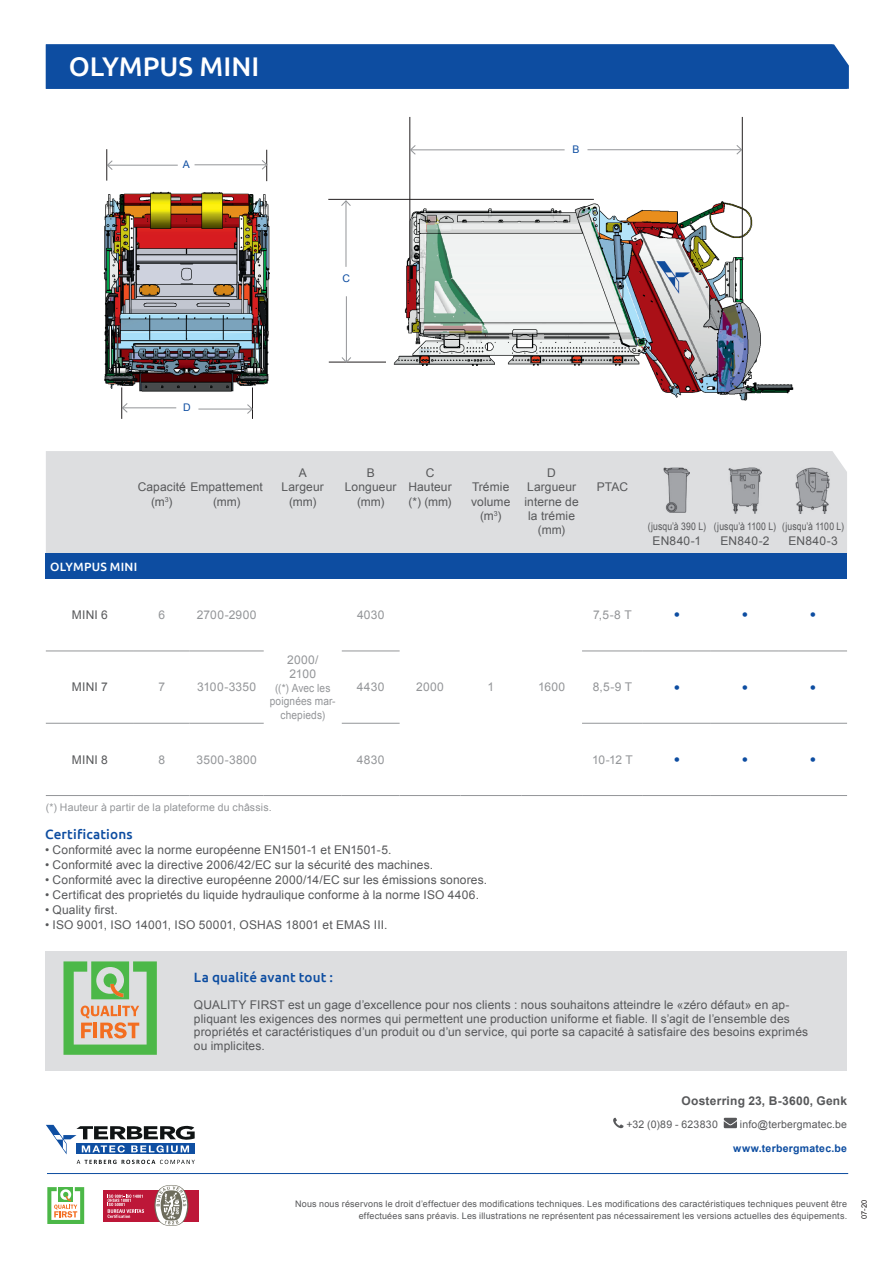
<style>
.page{position:relative;width:893px;height:1263px;background:#fff}
.page>*{position:absolute;margin:0;border:0;box-sizing:border-box;transform-origin:0 0}
.t1{font:500 27px "Ubuntu";letter-spacing:.005em;color:#fff}
.t2{font:18px "Arial";color:#0d4da1}
.t3{font:500 13.5px "Ubuntu";letter-spacing:.01em;color:#0d4da1}
.t4{font:12px/14.4px "Arial";letter-spacing:.01em;color:#57585a;text-align:center}
.t5{font:12px/14.4px "Arial";letter-spacing:.025em;color:#939598}
.t6{font:700 12px "Arial";letter-spacing:.02em;color:#57585a}
.t7{font:500 12px "Ubuntu";letter-spacing:.025em;color:#fff}
.t8{font:11.25px/13.5px "Arial";letter-spacing:.015em;color:#939598;text-align:center;scale:.9 1}
.t9{font:10.5px "Arial";letter-spacing:.015em;color:#939598}
.t10{font:10.5px "Arial";letter-spacing:.015em;color:#57585a;scale:.82 1}
.t11{font:10.5px "Arial";letter-spacing:.015em;color:#57585a}
.t12{font:700 10.5px "Arial";letter-spacing:.025em;color:#0d4da1}
.t13{font:10.5px "Arial";color:#0d4da1}
.t14{font:9px/12px "Arial";letter-spacing:.02em;color:#57585a;text-align:right}
.t15{font:7.5px "Arial";color:#231f20}
</style>
<div class="page">
<hr style="left:329px;top:362px;width:58px;height:1px;background:#231f20">
<hr style="left:346px;top:201px;width:1px;height:66px;background:#939598">
<svg style="left:341px;top:200px;width:10px;height:6px"></svg>
<hr style="left:346px;top:296px;width:1px;height:66px;background:#939598">
<svg style="left:341px;top:357px;width:10px;height:6px"></svg>
<img style="left:103px;top:191px;width:167px;height:205px">
<img style="left:386px;top:188px;width:408px;height:213px">
<hr style="left:121px;top:387px;width:1px;height:32px;background:#231f20">
<hr style="left:252px;top:387px;width:1px;height:32px;background:#231f20">
<hr style="left:122px;top:408px;width:54px;height:1px;background:#939598">
<svg style="left:122px;top:403px;width:6px;height:10px"></svg>
<hr style="left:198px;top:409px;width:54px;height:1px;background:#939598">
<svg style="left:247px;top:404px;width:6px;height:10px"></svg>
<hr style="left:106px;top:149px;width:1px;height:32px;background:#231f20">
<hr style="left:266px;top:150px;width:1px;height:31px;background:#231f20">
<hr style="left:195px;top:165px;width:72px;height:1px;background:#939598">
<svg style="left:262px;top:160px;width:5px;height:10px"></svg>
<hr style="left:107px;top:165px;width:71px;height:1px;background:#939598">
<svg style="left:107px;top:160px;width:6px;height:10px"></svg>
<hr style="left:409px;top:117px;width:1px;height:175px;background:#231f20">
<hr style="left:742px;top:117px;width:1px;height:184px;background:#231f20">
<hr style="left:411px;top:150px;width:154px;height:1px;background:#939598">
<svg style="left:410px;top:145px;width:6px;height:10px"></svg>
<hr style="left:587px;top:149px;width:155px;height:1px;background:#939598">
<svg style="left:736px;top:145px;width:6px;height:10px"></svg>
<hr style="left:328px;top:199px;width:266px;height:1px;background:#231f20">
<hr style="left:47px;top:1173px;width:801px;height:1px;background:#0d4da1">
<div style="left:46px;top:44px;width:803px;height:45px;background:#0d4da1"></div>
<div style="left:46px;top:951px;width:801px;height:119px;background:#dddee0"></div>
<div style="left:46px;top:451px;width:801px;height:102px;background:#dddee0"></div>
<div style="left:46px;top:553px;width:801px;height:26px;background:#0d4da1"></div>
<hr style="left:264px;top:795px;width:78px;height:1px;background:#939598">
<hr style="left:400px;top:795px;width:60px;height:1px;background:#939598">
<hr style="left:460px;top:795px;width:61px;height:1px;background:#939598">
<hr style="left:521px;top:795px;width:61px;height:1px;background:#939598">
<hr style="left:46px;top:651px;width:88px;height:1px;background:#939598">
<hr style="left:134px;top:651px;width:56px;height:1px;background:#939598">
<hr style="left:190px;top:651px;width:74px;height:1px;background:#939598">
<hr style="left:342px;top:651px;width:58px;height:1px;background:#939598">
<hr style="left:582px;top:651px;width:61px;height:1px;background:#939598">
<hr style="left:643px;top:651px;width:68px;height:1px;background:#939598">
<hr style="left:711px;top:651px;width:68px;height:1px;background:#939598">
<hr style="left:779px;top:651px;width:68px;height:1px;background:#939598">
<hr style="left:46px;top:723px;width:88px;height:1px;background:#939598">
<hr style="left:134px;top:723px;width:56px;height:1px;background:#939598">
<hr style="left:190px;top:723px;width:74px;height:1px;background:#939598">
<hr style="left:342px;top:723px;width:58px;height:1px;background:#939598">
<hr style="left:582px;top:723px;width:61px;height:1px;background:#939598">
<hr style="left:643px;top:723px;width:68px;height:1px;background:#939598">
<hr style="left:711px;top:723px;width:68px;height:1px;background:#939598">
<hr style="left:779px;top:723px;width:68px;height:1px;background:#939598">
<hr style="left:46px;top:795px;width:88px;height:1px;background:#939598">
<hr style="left:134px;top:795px;width:56px;height:1px;background:#939598">
<hr style="left:190px;top:795px;width:74px;height:1px;background:#939598">
<hr style="left:342px;top:795px;width:58px;height:1px;background:#939598">
<hr style="left:582px;top:795px;width:61px;height:1px;background:#939598">
<hr style="left:643px;top:795px;width:68px;height:1px;background:#939598">
<hr style="left:711px;top:795px;width:68px;height:1px;background:#939598">
<hr style="left:779px;top:795px;width:68px;height:1px;background:#939598">
<img style="left:663px;top:467px;width:27px;height:46px">
<img style="left:729px;top:468px;width:32px;height:45px">
<img style="left:796px;top:468px;width:35px;height:45px">
<svg style="left:829px;top:451px;width:18px;height:26px"></svg>
<svg style="left:613px;top:1118px;width:11px;height:10px"></svg>
<svg style="left:724px;top:1118px;width:13px;height:10px"></svg>
<div style="left:103px;top:1190px;width:95px;height:31px;background:#bd1738"></div>
<svg style="left:154px;top:1185px;width:34px;height:41px"></svg>
<svg style="left:108px;top:1194px;width:36px;height:24px"></svg>
<svg style="left:47px;top:1187px;width:37px;height:37px"></svg>
<svg style="left:63px;top:961px;width:94px;height:94px"></svg>
<svg style="left:46px;top:1125px;width:149px;height:29px"></svg>
<svg style="left:77px;top:1160px;width:118px;height:4px"></svg>
<h1 class="t1" style="left:69px;top:49px;width:174px">SUBHEADING</h1>
<h1 class="t1" style="left:69px;top:50px;width:192px">OLYMPUS MINI</h1>
<p class="t13" style="left:183px;top:157px;width:9px">A</p>
<p class="t13" style="left:343px;top:271px;width:9px">C</p>
<p class="t13" style="left:573px;top:143px;width:9px">B</p>
<p class="t13" style="left:183px;top:400px;width:9px">D</p>
<p class="t4" style="left:151px;top:480px;width:113px;text-align:left;text-indent:-13px">Capacité Empattement (m<sup>3</sup>)</p>
<p class="t4" style="left:213px;top:494px;width:29px">(mm)</p>
<p class="t7" style="left:50px;top:559px;width:89px">OLYMPUS MINI</p>
<p class="t4" style="left:72px;top:608px;width:37px">MINI 6</p>
<p class="t5" style="left:158px;top:608px;width:8px">6</p>
<p class="t5" style="left:197px;top:608px;width:61px">2700-2900</p>
<p class="t4" style="left:282px;top:465px;width:44px">A<br>Largeur (mm)</p>
<p class="t4" style="left:345px;top:465px;width:53px">B<br>Longueur (mm)</p>
<p class="t4" style="left:408px;top:465px;width:45px">C<br>Hauteur (*) (mm)</p>
<p class="t4" style="left:471px;top:480px;width:41px">Trémie volume (m<sup>3</sup>)</p>
<p class="t4" style="left:524px;top:465px;width:56px">D<br>Largueur interne de la trémie (mm)</p>
<p class="t4" style="left:597px;top:480px;width:33px">PTAC</p>
<p class="t10" style="left:648px;top:520px;width:72px">(jusqu’à 390 L)</p>
<p class="t4" style="left:653px;top:533px;width:50px">EN840-1</p>
<p class="t10" style="left:714px;top:520px;width:77px">(jusqu’à 1100 L)</p>
<p class="t4" style="left:720px;top:533px;width:51px">EN840-2</p>
<p class="t10" style="left:782px;top:520px;width:77px">(jusqu’à 1100 L)</p>
<p class="t4" style="left:788px;top:533px;width:51px">EN840-3</p>
<p class="t5" style="left:357px;top:608px;width:29px">4030</p>
<p class="t5" style="left:593px;top:608px;width:40px">7,5-8 T</p>
<h2 class="t2" style="left:674px;top:603px;width:8px">•</h2>
<h2 class="t2" style="left:742px;top:603px;width:8px">•</h2>
<h2 class="t2" style="left:810px;top:603px;width:8px">•</h2>
<p class="t5" style="left:287px;top:653px;width:33px">2000/<br>2100</p>
<p class="t8" style="left:270px;top:681px;width:75px">((*) Avec les poignées mar&shy;chepieds)</p>
<p class="t5" style="left:416px;top:680px;width:29px">2000</p>
<p class="t5" style="left:487px;top:680px;width:8px">1</p>
<p class="t5" style="left:538px;top:680px;width:29px">1600</p>
<p class="t4" style="left:72px;top:680px;width:37px">MINI 7</p>
<p class="t5" style="left:158px;top:680px;width:8px">7</p>
<p class="t5" style="left:197px;top:680px;width:60px">3100-3350</p>
<p class="t5" style="left:357px;top:680px;width:29px">4430</p>
<p class="t5" style="left:593px;top:680px;width:41px">8,5-9 T</p>
<h2 class="t2" style="left:674px;top:675px;width:8px">•</h2>
<h2 class="t2" style="left:742px;top:675px;width:8px">•</h2>
<h2 class="t2" style="left:810px;top:675px;width:8px">•</h2>
<p class="t4" style="left:72px;top:752px;width:37px">MINI 8</p>
<p class="t5" style="left:158px;top:752px;width:8px">8</p>
<p class="t5" style="left:197px;top:752px;width:62px">3500-3800</p>
<p class="t5" style="left:357px;top:752px;width:29px">4830</p>
<p class="t5" style="left:592px;top:752px;width:42px">10-12 T</p>
<h2 class="t2" style="left:674px;top:748px;width:8px">•</h2>
<h2 class="t2" style="left:742px;top:748px;width:8px">•</h2>
<h2 class="t2" style="left:810px;top:748px;width:8px">•</h2>
<p class="t9" style="left:46px;top:801px;width:227px">(*) Hauteur à partir de la plateforme du châssis.</p>
<p class="t3" style="left:45px;top:826px;width:89px">Certifications</p>
<p class="t4" style="left:45px;top:843px;width:348px">• Conformité avec la norme européenne EN1501-1 et EN1501-5.</p>
<p class="t4" style="left:45px;top:858px;width:390px">• Conformité avec la directive 2006/42/EC sur la sécurité des machines.</p>
<p class="t4" style="left:45px;top:873px;width:444px">• Conformité avec la directive européenne 2000/14/EC sur les émissions sonores.</p>
<p class="t4" style="left:45px;top:888px;width:436px">• Certificat des proprietés du liquide hydraulique conforme à la norme ISO 4406.</p>
<p class="t4" style="left:45px;top:903px;width:74px">• Quality first.</p>
<p class="t4" style="left:45px;top:918px;width:344px">• ISO 9001, ISO 14001, ISO 50001, OSHAS 18001 et EMAS III.</p>
<p class="t3" style="left:194px;top:969px;width:141px">La qualité avant tout :</p>
<p class="t4" style="left:194px;top:998px;width:616px;line-height:13.5px;text-align:left">QUALITY FIRST est un gage d’excellence pour nos clients : nous souhaitons atteindre le «zéro défaut» en ap&shy;pliquant les exigences des normes qui permettent une production uniforme et fiable. Il s’agit de l’ensemble des propriétés et caractéristiques d’un produit ou d’un service, qui porte sa capacité à satisfaire des besoins exprimés ou implicites.</p>
<p class="t6" style="left:682px;top:1092px;width:167px">Oosterring 23, B-3600, Genk</p>
<p class="t11" style="left:626px;top:1117px;width:93px">+32 (0)89 - 623830</p>
<p class="t11" style="left:740px;top:1117px;width:109px">info@terbergmatec.be</p>
<p class="t12" style="left:733px;top:1141px;width:115px">www.terbergmatec.be</p>
<p class="t14" style="left:295px;top:1197px;width:553px">Nous nous réservons le droit d’effectuer des modifications techniques. Les modifications des caractéristiques techniques peuvent être effectuées sans préavis. Les illustrations ne représentent pas nécessairement les versions actuelles des équipements.</p>
<p class="t15" style="left:859px;top:1218px;width:20px;rotate:-90deg">07-20</p>
</div>
